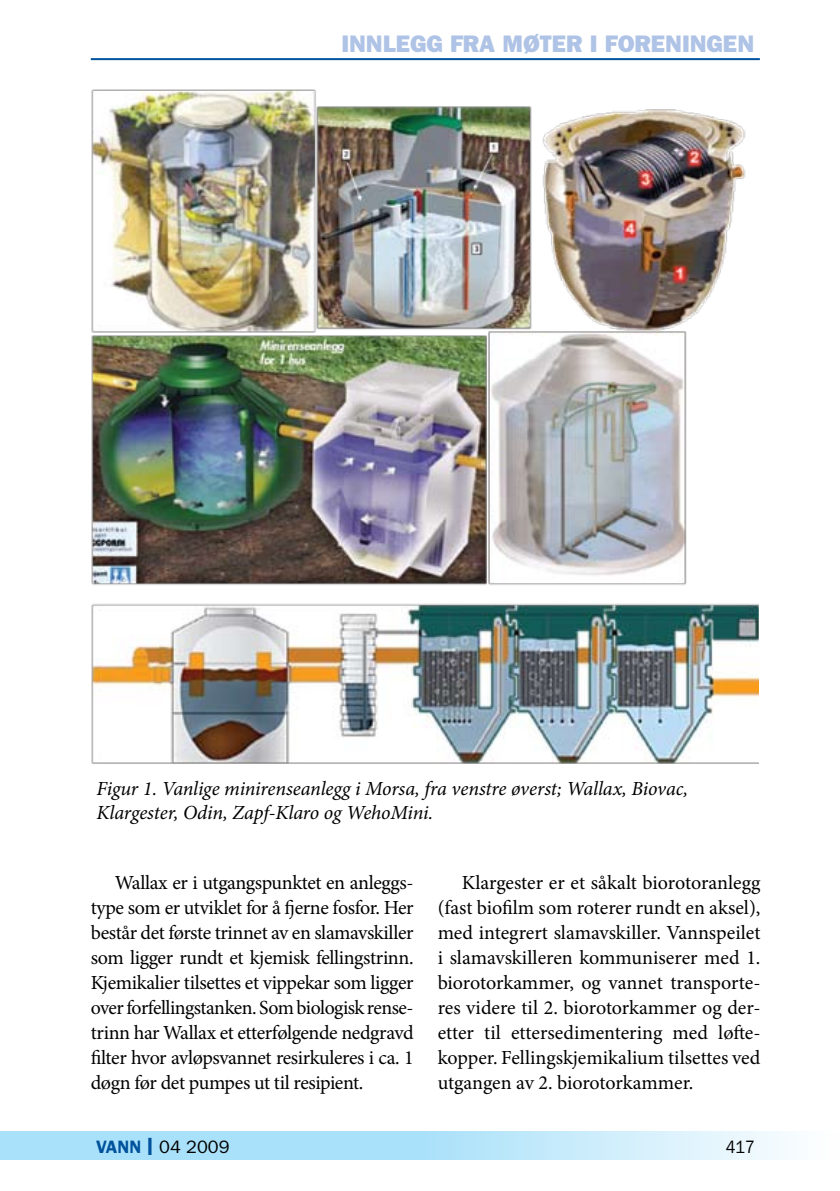
<style>
.page{position:relative;width:840px;height:1191px;background:#fff}
.page>*{position:absolute;margin:0;border:0;box-sizing:border-box;transform-origin:0 0}
.t1{font:800 24px "Franklin Gothic";color:#aec3e5}
.t2{font:20px/25px "Minion Pro";letter-spacing:-.015em;color:#000;text-align:justify}
.t3{font:italic 20px/24px "Minion Pro";letter-spacing:-.01em;color:#000}
.t4{font:18px "Franklin Gothic";color:#000}
.t5{font:18px "Franklin Gothic";color:#000;scale:.9 1}
.s1{font-weight:600;color:#00529c}
.s2{font-weight:600;font-size:25px;color:#00529c}
</style>
<div class="page">
<svg style="left:0;top:1131px;width:786px;height:29px;background:#bbe6fa"></svg>
<hr style="left:91px;top:58px;width:668px;height:2px;background:#00529c">
<img style="left:91px;top:89px;width:667px;height:675px">
<p class="t1" style="left:341px;top:30px;width:414px">INNLEGG FRA MØTER I FORENINGEN</p>
<p class="t3" style="left:96px;top:776px;width:593px">Figur 1. Vanlige minirenseanlegg i Morsa, fra venstre øverst; Wallax, Biovac,<br>Klargester, Odin, Zapf-Klaro og WehoMini.</p>
<p class="t2" style="left:91px;top:870px;width:324px;text-indent:24px">Wallax er i utgangspunktet en anleggs&shy;type som er utviklet for å fjerne fosfor. Her består det første trinnet av en slamavskiller som ligger rundt et kjemisk fellingstrinn.<br>Kjemikalier tilsettes et vippekar som ligger over forfellingstanken. Som biologisk rense&shy;trinn har Wallax et etterfølgende nedgravd filter hvor avløpsvannet resirkuleres i ca. 1 døgn før det pumpes ut til resipient.</p>
<p class="t2" style="left:437px;top:870px;width:324px;text-indent:24px">Klargester er et såkalt biorotoranlegg (fast biofilm som roterer rundt en aksel), med integrert slamavskiller. Vannspeilet i slamavskilleren kommuniserer med 1. biorotorkammer, og vannet transporte&shy;res videre til 2. biorotorkammer og der&shy;etter til ettersedimentering med løfte&shy;kopper. Fellingskjemikalium tilsettes ved utgangen av 2. biorotorkammer.</p>
<p class="t4" style="left:96px;top:1136px;width:135px"><span class="s1">VANN</span> <span class="s2">I</span> 04 2009</p>
<p class="t5" style="left:725px;top:1136px;width:34px">417</p>
</div>
